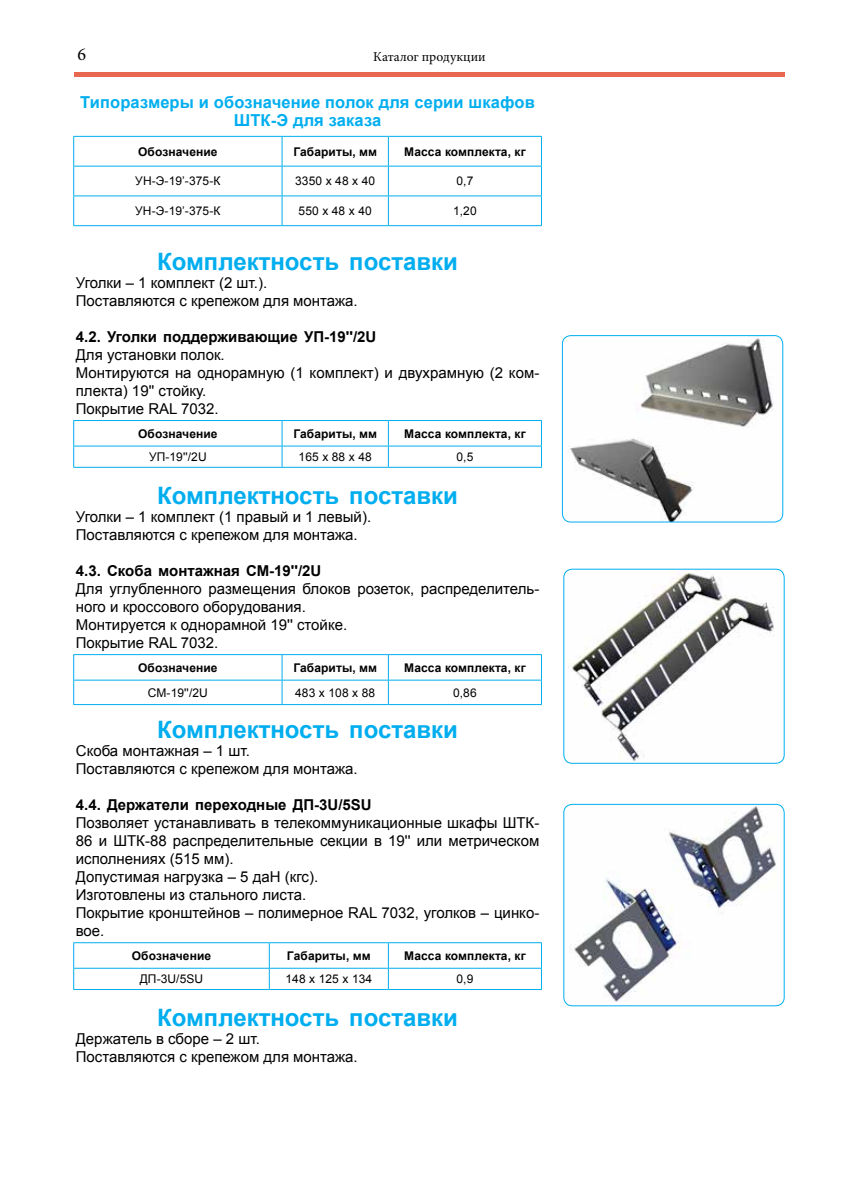
<style>
.page{position:relative;width:859px;height:1191px;background:#fff}
.page>*{position:absolute;margin:0;border:0;box-sizing:border-box;transform-origin:0 0}
.t1{font:700 24px "Arial";color:#00aeef}
.t2{font:18px "Minion Pro";color:#000}
.t3{font:700 16.5px/18px "Arial";letter-spacing:.01em;color:#00aeef;text-align:center}
.t4{font:15px/18px "Arial";color:#000}
.t5{font:700 15px "Arial";color:#000}
.t6{font:13.5px "Minion Pro";color:#000}
.t7{font:700 12px "Arial";letter-spacing:.01em;color:#000}
.t8{font:12px "Arial";letter-spacing:.01em;color:#000}
</style>
<div class="page">
<hr style="left:74px;top:73px;width:710px;height:4px;background:#e8674f">
<hr style="left:73px;top:136px;width:209px;height:1px;background:#00aeef">
<hr style="left:282px;top:136px;width:106px;height:1px;background:#00aeef">
<hr style="left:388px;top:136px;width:154px;height:1px;background:#00aeef">
<hr style="left:73px;top:166px;width:209px;height:1px;background:#00aeef">
<hr style="left:282px;top:166px;width:106px;height:1px;background:#00aeef">
<hr style="left:388px;top:166px;width:154px;height:1px;background:#00aeef">
<hr style="left:73px;top:195px;width:209px;height:1px;background:#00aeef">
<svg style="left:73px;top:137px;width:1px;height:88px"></svg>
<hr style="left:282px;top:195px;width:106px;height:1px;background:#00aeef">
<svg style="left:282px;top:137px;width:1px;height:88px"></svg>
<hr style="left:388px;top:195px;width:154px;height:1px;background:#00aeef">
<svg style="left:388px;top:137px;width:1px;height:88px"></svg>
<svg style="left:541px;top:137px;width:1px;height:88px"></svg>
<hr style="left:73px;top:225px;width:209px;height:1px;background:#00aeef">
<hr style="left:282px;top:225px;width:106px;height:1px;background:#00aeef">
<hr style="left:388px;top:225px;width:154px;height:1px;background:#00aeef">
<hr style="left:73px;top:420px;width:209px;height:1px;background:#00aeef">
<hr style="left:282px;top:420px;width:106px;height:1px;background:#00aeef">
<hr style="left:388px;top:420px;width:154px;height:1px;background:#00aeef">
<hr style="left:73px;top:446px;width:209px;height:1px;background:#00aeef">
<svg style="left:73px;top:421px;width:1px;height:46px"></svg>
<hr style="left:282px;top:446px;width:106px;height:1px;background:#00aeef">
<svg style="left:282px;top:421px;width:1px;height:46px"></svg>
<hr style="left:388px;top:446px;width:154px;height:1px;background:#00aeef">
<svg style="left:388px;top:421px;width:1px;height:46px"></svg>
<svg style="left:541px;top:421px;width:1px;height:46px"></svg>
<hr style="left:73px;top:467px;width:209px;height:1px;background:#00aeef">
<hr style="left:282px;top:467px;width:106px;height:1px;background:#00aeef">
<hr style="left:388px;top:467px;width:154px;height:1px;background:#00aeef">
<hr style="left:73px;top:654px;width:209px;height:1px;background:#00aeef">
<hr style="left:282px;top:654px;width:106px;height:1px;background:#00aeef">
<hr style="left:388px;top:654px;width:154px;height:1px;background:#00aeef">
<hr style="left:73px;top:680px;width:209px;height:1px;background:#00aeef">
<svg style="left:73px;top:655px;width:1px;height:49px"></svg>
<hr style="left:282px;top:680px;width:106px;height:1px;background:#00aeef">
<svg style="left:282px;top:655px;width:1px;height:49px"></svg>
<hr style="left:388px;top:680px;width:154px;height:1px;background:#00aeef">
<svg style="left:388px;top:655px;width:1px;height:49px"></svg>
<svg style="left:541px;top:655px;width:1px;height:49px"></svg>
<hr style="left:73px;top:704px;width:209px;height:1px;background:#00aeef">
<hr style="left:282px;top:704px;width:106px;height:1px;background:#00aeef">
<hr style="left:388px;top:704px;width:154px;height:1px;background:#00aeef">
<hr style="left:73px;top:942px;width:196px;height:1px;background:#00aeef">
<hr style="left:269px;top:942px;width:119px;height:1px;background:#00aeef">
<hr style="left:388px;top:942px;width:154px;height:1px;background:#00aeef">
<hr style="left:73px;top:968px;width:196px;height:1px;background:#00aeef">
<svg style="left:73px;top:943px;width:1px;height:46px"></svg>
<hr style="left:269px;top:968px;width:119px;height:1px;background:#00aeef">
<svg style="left:269px;top:943px;width:1px;height:46px"></svg>
<hr style="left:388px;top:968px;width:154px;height:1px;background:#00aeef">
<svg style="left:388px;top:943px;width:1px;height:46px"></svg>
<svg style="left:541px;top:943px;width:1px;height:46px"></svg>
<hr style="left:73px;top:989px;width:196px;height:1px;background:#00aeef">
<hr style="left:269px;top:989px;width:119px;height:1px;background:#00aeef">
<hr style="left:388px;top:989px;width:154px;height:1px;background:#00aeef">
<img style="left:566px;top:337px;width:212px;height:185px">
<div style="left:562px;top:335px;width:221px;height:187px;border:1px solid #00aeef;border-radius:9px"></div>
<img style="left:567px;top:569px;width:213px;height:194px">
<div style="left:563px;top:569px;width:221px;height:194px;border:1px solid #00aeef;border-radius:9px"></div>
<img style="left:569px;top:804px;width:213px;height:200px">
<div style="left:563px;top:804px;width:221px;height:202px;border:1px solid #00aeef;border-radius:9px"></div>
<p class="t2" style="left:78px;top:42px;width:10px">6</p>
<p class="t6" style="left:373px;top:48px;width:114px">Каталог продукции</p>
<p class="t3" style="left:80px;top:93px;width:456px">Типоразмеры и обозначение полок для серии шкафов<br>ШТК-Э для заказа</p>
<p class="t7" style="left:138px;top:143px;width:81px">Обозначение</p>
<p class="t7" style="left:293px;top:143px;width:85px">Габариты, мм</p>
<p class="t7" style="left:404px;top:143px;width:123px">Масса комплекта, кг</p>
<p class="t8" style="left:135px;top:173px;width:87px">УН-Э-19’-375-К</p>
<p class="t8" style="left:295px;top:173px;width:82px">3350 х 48 х 40</p>
<p class="t8" style="left:456px;top:173px;width:18px">0,7</p>
<p class="t8" style="left:135px;top:203px;width:87px">УН-Э-19’-375-К</p>
<p class="t8" style="left:299px;top:203px;width:75px">550 х 48 х 40</p>
<p class="t8" style="left:453px;top:203px;width:25px">1,20</p>
<h1 class="t1" style="left:157px;top:246px;width:302px">Комплектность поставки</h1>
<p class="t4" style="left:76px;top:274px;width:283px">Уголки – 1 комплект (2 шт.).<br>Поставляются с крепежом для монтажа.</p>
<p class="t5" style="left:76px;top:327px;width:302px">4.2. Уголки поддерживающие УП-19''/2U</p>
<p class="t4" style="left:76px;top:346px;width:465px">Для установки полок.<br>Монтируются на однорамную (1 комплект) и двухрамную (2 ком&shy;плекта) 19'' стойку.<br>Покрытие RAL 7032.</p>
<p class="t7" style="left:138px;top:425px;width:81px">Обозначение</p>
<p class="t7" style="left:293px;top:425px;width:85px">Габариты, мм</p>
<p class="t7" style="left:404px;top:425px;width:123px">Масса комплекта, кг</p>
<p class="t8" style="left:149px;top:449px;width:59px">УП-19''/2U</p>
<p class="t8" style="left:299px;top:449px;width:75px">165 х 88 х 48</p>
<p class="t8" style="left:456px;top:449px;width:18px">0,5</p>
<h1 class="t1" style="left:157px;top:480px;width:302px">Комплектность поставки</h1>
<p class="t4" style="left:76px;top:508px;width:297px">Уголки – 1 комплект (1 правый и 1 левый).<br>Поставляются с крепежом для монтажа.</p>
<p class="t5" style="left:76px;top:561px;width:247px">4.3. Скоба монтажная СМ-19''/2U</p>
<p class="t4" style="left:76px;top:580px;width:465px">Для углубленного размещения блоков розеток, распределитель&shy;ного и кроссового оборудования.<br>Монтируется к однорамной 19'' стойке.<br>Покрытие RAL 7032.</p>
<p class="t7" style="left:138px;top:659px;width:81px">Обозначение</p>
<p class="t7" style="left:293px;top:659px;width:85px">Габариты, мм</p>
<p class="t7" style="left:404px;top:659px;width:123px">Масса комплекта, кг</p>
<p class="t8" style="left:148px;top:684px;width:61px">СМ-19''/2U</p>
<p class="t8" style="left:295px;top:684px;width:82px">483 х 108 х 88</p>
<p class="t8" style="left:453px;top:684px;width:25px">0,86</p>
<h1 class="t1" style="left:157px;top:714px;width:302px">Комплектность поставки</h1>
<p class="t4" style="left:76px;top:742px;width:283px">Скоба монтажная – 1 шт.<br>Поставляются с крепежом для монтажа.</p>
<p class="t5" style="left:76px;top:795px;width:297px">4.4. Держатели переходные ДП-3U/5SU</p>
<p class="t4" style="left:76px;top:814px;width:465px">Позволяет устанавливать в телекоммуникационные шкафы ШТК-86 и ШТК-88 распределительные секции в 19'' или метрическом исполнениях (515 мм).<br>Допустимая нагрузка – 5 даН (кгс).<br>Изготовлены из стального листа.<br>Покрытие кронштейнов – полимерное RAL 7032, уголков – цинко&shy;вое.</p>
<p class="t7" style="left:132px;top:947px;width:81px">Обозначение</p>
<p class="t7" style="left:287px;top:947px;width:85px">Габариты, мм</p>
<p class="t7" style="left:404px;top:947px;width:123px">Масса комплекта, кг</p>
<p class="t8" style="left:140px;top:971px;width:65px">ДП-3U/5SU</p>
<p class="t8" style="left:285px;top:971px;width:88px">148 х 125 х 134</p>
<p class="t8" style="left:456px;top:971px;width:18px">0,9</p>
<h1 class="t1" style="left:157px;top:1002px;width:302px">Комплектность поставки</h1>
<p class="t4" style="left:76px;top:1030px;width:283px">Держатель в сборе – 2 шт.<br>Поставляются с крепежом для монтажа.</p>
</div>
